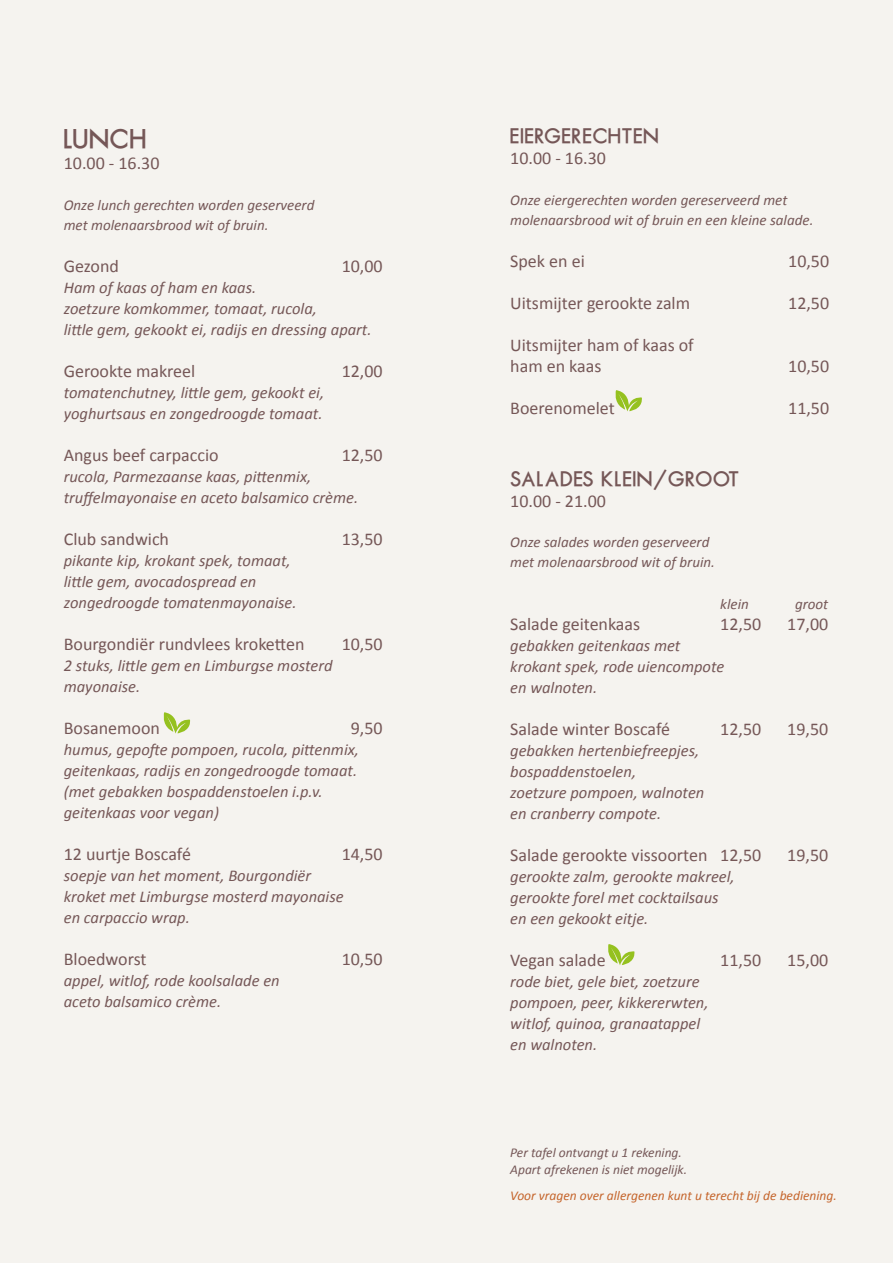
<style>
.page{position:relative;width:893px;height:1263px;background:#f5f3ef}
.page>*{position:absolute;margin:0;border:0;box-sizing:border-box;transform-origin:0 0}
.t1{font:700 27px "Uniqueen";letter-spacing:.05em;color:#755757}
.t2{font:700 21px "Uniqueen";letter-spacing:.05em;color:#755757}
.t3{font:18px/21px "Calibri";color:#755757}
.t4{font:italic 16.5px/21px "Calibri";color:#755757}
.t5{font:italic 15px/20.2px "Calibri";color:#755757}
.t6{font:italic 13.5px/16.5px "Calibri";color:#755757}
.t7{font:italic 13.5px "Calibri";color:#c5652c}
</style>
<div class="page">
<svg style="left:163px;top:712px;width:27px;height:21px"></svg>
<svg style="left:608px;top:944px;width:27px;height:21px"></svg>
<svg style="left:615px;top:390px;width:27px;height:21px"></svg>
<h1 class="t1" style="left:64px;top:126px;width:84px">LUNCH</h1>
<p class="t3" style="left:64px;top:152px;width:97px">10.00 - 16.30</p>
<p class="t5" style="left:64px;top:194px;width:252px">Onze lunch gerechten worden geserveerd met molenaarsbrood wit of bruin.</p>
<p class="t3" style="left:64px;top:256px;width:57px">Gezond</p>
<p class="t3" style="left:342px;top:256px;width:43px">10,00</p>
<p class="t4" style="left:64px;top:277px;width:309px">Ham of kaas of ham en kaas.<br>zoetzure komkommer, tomaat, rucola,<br>little gem, gekookt ei, radijs en dressing apart.</p>
<p class="t3" style="left:64px;top:361px;width:133px">Gerookte makreel</p>
<p class="t3" style="left:342px;top:361px;width:43px">12,00</p>
<p class="t4" style="left:64px;top:382px;width:262px">tomatenchutney, little gem, gekookt ei, yoghurtsaus en zongedroogde tomaat.</p>
<p class="t3" style="left:64px;top:445px;width:156px">Angus beef carpaccio</p>
<p class="t3" style="left:342px;top:445px;width:43px">12,50</p>
<p class="t4" style="left:64px;top:466px;width:296px">rucola, Parmezaanse kaas, pittenmix, truffelmayonaise en aceto balsamico crème.</p>
<p class="t3" style="left:64px;top:529px;width:107px">Club sandwich</p>
<p class="t3" style="left:342px;top:529px;width:43px">13,50</p>
<p class="t4" style="left:64px;top:550px;width:234px">pikante kip, krokant spek, tomaat, little gem, avocadospread en zongedroogde tomatenmayonaise.</p>
<p class="t3" style="left:64px;top:634px;width:242px">Bourgondiër rundvlees kroketten</p>
<p class="t3" style="left:342px;top:634px;width:43px">10,50</p>
<p class="t4" style="left:64px;top:655px;width:270px">2 stuks, little gem en Limburgse mosterd mayonaise.</p>
<p class="t3" style="left:64px;top:718px;width:98px">Bosanemoon</p>
<p class="t3" style="left:351px;top:718px;width:33px">9,50</p>
<p class="t4" style="left:64px;top:739px;width:297px">humus, gepofte pompoen, rucola, pittenmix, geitenkaas, radijs en zongedroogde tomaat. (met gebakken bospaddenstoelen i.p.v. geitenkaas voor vegan)</p>
<p class="t3" style="left:64px;top:844px;width:129px">12 uurtje Boscafé</p>
<p class="t3" style="left:342px;top:844px;width:43px">14,50</p>
<p class="t4" style="left:64px;top:865px;width:281px">soepje van het moment, Bourgondiër kroket met Limburgse mosterd mayonaise en carpaccio wrap.</p>
<p class="t3" style="left:64px;top:949px;width:84px">Bloedworst</p>
<p class="t3" style="left:342px;top:949px;width:43px">10,50</p>
<p class="t4" style="left:64px;top:970px;width:217px">appel, witlof, rode koolsalade en aceto balsamico crème.</p>
<p class="t2" style="left:510px;top:126px;width:150px">EIERGERECHTEN</p>
<p class="t3" style="left:510px;top:148px;width:97px">10.00 - 16.30</p>
<p class="t5" style="left:510px;top:189px;width:305px">Onze eiergerechten worden gereserveerd met molenaarsbrood wit of bruin en een kleine salade.</p>
<p class="t3" style="left:510px;top:251px;width:76px">Spek en ei</p>
<p class="t3" style="left:788px;top:251px;width:43px">10,50</p>
<p class="t3" style="left:510px;top:293px;width:181px">Uitsmijter gerookte zalm</p>
<p class="t3" style="left:788px;top:293px;width:43px">12,50</p>
<p class="t3" style="left:510px;top:335px;width:185px">Uitsmijter ham of kaas of ham en kaas</p>
<p class="t3" style="left:788px;top:356px;width:43px">10,50</p>
<p class="t3" style="left:510px;top:398px;width:106px">Boerenomelet</p>
<p class="t3" style="left:788px;top:398px;width:43px">11,50</p>
<p class="t2" style="left:510px;top:469px;width:230px">SALADES KLEIN/GROOT</p>
<p class="t3" style="left:510px;top:490px;width:97px">10.00 - 21.00</p>
<p class="t5" style="left:510px;top:531px;width:206px">Onze salades worden geserveerd met molenaarsbrood wit of bruin.</p>
<p class="t5" style="left:720px;top:594px;width:30px">klein</p>
<p class="t5" style="left:795px;top:594px;width:35px">groot</p>
<p class="t3" style="left:510px;top:614px;width:131px">Salade geitenkaas</p>
<p class="t3" style="left:720px;top:614px;width:43px">12,50</p>
<p class="t3" style="left:787px;top:614px;width:43px">17,00</p>
<p class="t4" style="left:510px;top:635px;width:216px">gebakken geitenkaas met krokant spek, rode uiencompote en walnoten.</p>
<p class="t3" style="left:510px;top:719px;width:161px">Salade winter Boscafé</p>
<p class="t3" style="left:720px;top:719px;width:43px">12,50</p>
<p class="t3" style="left:787px;top:719px;width:43px">19,50</p>
<p class="t4" style="left:510px;top:740px;width:196px">gebakken hertenbiefreepjes, bospaddenstoelen,<br>zoetzure pompoen, walnoten en cranberry compote.</p>
<p class="t3" style="left:510px;top:845px;width:253px">Salade gerookte vissoorten 12,50</p>
<p class="t3" style="left:787px;top:845px;width:43px">19,50</p>
<p class="t4" style="left:510px;top:866px;width:226px">gerookte zalm, gerookte makreel, gerookte forel met cocktailsaus en een gekookt eitje.</p>
<p class="t3" style="left:510px;top:950px;width:97px">Vegan salade</p>
<p class="t3" style="left:720px;top:950px;width:43px">11,50</p>
<p class="t3" style="left:787px;top:950px;width:43px">15,00</p>
<p class="t4" style="left:510px;top:971px;width:200px">rode biet, gele biet, zoetzure pompoen, peer, kikkererwten, witlof, quinoa, granaatappel en walnoten.</p>
<p class="t6" style="left:510px;top:1144px;width:178px">Per tafel ontvangt u 1 rekening.<br>Apart afrekenen is niet mogelijk.</p>
<p class="t7" style="left:510px;top:1186px;width:328px">Voor vragen over allergenen kunt u terecht bij de bediening.</p>
</div>
